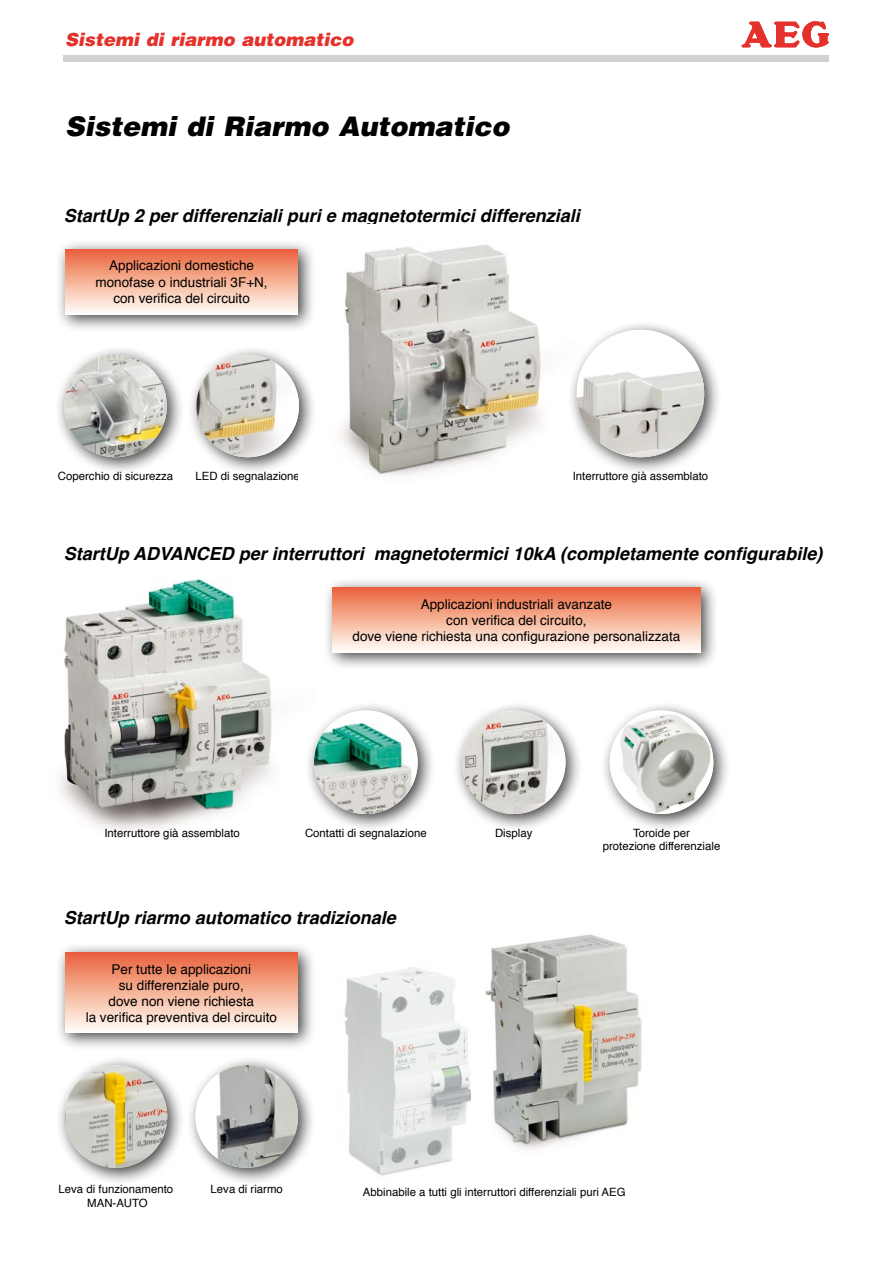
<style>
.page{position:relative;width:893px;height:1263px;background:#fff}
.page>*{position:absolute;margin:0;border:0;box-sizing:border-box;transform-origin:0 0}
.t1{font:italic 900 27px "Helvetica";color:#000}
.t2{font:italic 700 18px "Helvetica";color:#000}
.t3{font:italic 900 18px "Helvetica";color:#e5312b}
.t4{font:13.5px/16.2px "Helvetica";color:#000;text-align:center}
.t5{font:11.4px/13.6px "Helvetica";color:#000;text-align:center}
</style>
<div class="page">
<div style="left:64px;top:55px;width:765px;height:7px;background:#d0d1d2"></div>
<svg style="left:742px;top:21px;width:87px;height:27px"></svg>
<img style="left:59px;top:579px;width:215px;height:251px">
<div style="left:55px;top:345px;width:130px;height:130px;background:#000;opacity:.75"></div>
<img style="left:64px;top:355px;width:103px;height:102px;border-radius:51px">
<div style="left:452px;top:701px;width:132px;height:131px;background:#000;opacity:.75"></div>
<img style="left:462px;top:710px;width:103px;height:104px;border-radius:52px">
<div style="left:304px;top:701px;width:132px;height:131px;background:#000;opacity:.75"></div>
<img style="left:314px;top:710px;width:104px;height:104px;border-radius:52px">
<img style="left:485px;top:934px;width:157px;height:216px">
<div style="left:55px;top:1056px;width:130px;height:130px;background:#000;opacity:.75"></div>
<img style="left:65px;top:1065px;width:102px;height:103px;border-radius:51px">
<img style="left:344px;top:967px;width:127px;height:209px">
<img style="left:342px;top:244px;width:199px;height:232px">
<div style="left:567px;top:320px;width:155px;height:155px;background:#000;opacity:.75"></div>
<img style="left:577px;top:330px;width:127px;height:127px;border-radius:64px">
<div style="left:600px;top:701px;width:131px;height:131px;background:#000;opacity:.75"></div>
<img style="left:610px;top:710px;width:103px;height:104px;border-radius:52px">
<div style="left:186px;top:1056px;width:130px;height:130px;background:#000;opacity:.75"></div>
<img style="left:195px;top:1065px;width:103px;height:103px;border-radius:51px">
<div style="left:323px;top:577px;width:395px;height:93px;background:#000;opacity:.75"></div>
<div style="left:333px;top:587px;width:367px;height:65px;background:linear-gradient(to bottom,#ea6239,#fffff8)"></div>
<div style="left:55px;top:942px;width:261px;height:109px;background:#000;opacity:.75"></div>
<div style="left:65px;top:952px;width:233px;height:80px;background:linear-gradient(to bottom,#ea6239,#fffef5)"></div>
<div style="left:187px;top:345px;width:130px;height:130px;background:#000;opacity:.75"></div>
<img style="left:196px;top:355px;width:103px;height:102px;border-radius:51px">
<div style="left:55px;top:239px;width:262px;height:93px;background:#000;opacity:.75"></div>
<div style="left:65px;top:249px;width:233px;height:65px;background:linear-gradient(to bottom,#ea6239,#fffff8)"></div>
<h2 class="t3" style="left:65px;top:28px;width:290px">Sistemi di riarmo automatico</h2>
<h1 class="t1" style="left:65px;top:108px;width:446px">Sistemi di Riarmo Automatico</h1>
<h2 class="t2" style="left:64px;top:201px;width:518px">StartUp 2 per differenziali puri e magnetotermici differenziali</h2>
<p class="t4" style="left:96px;top:258px;width:174px">Applicazioni domestiche monofase o industriali 3F+N, con verifica del circuito</p>
<p class="t5" style="left:58px;top:469px;width:117px">Coperchio di sicurezza</p>
<p class="t5" style="left:195px;top:469px;width:106px">LED di segnalazione</p>
<p class="t5" style="left:573px;top:469px;width:137px">Interruttore già assemblato</p>
<h2 class="t2" style="left:64px;top:539px;width:760px">StartUp ADVANCED per interruttori magnetotermici 10kA (completamente configurabile)</h2>
<p class="t4" style="left:352px;top:596px;width:329px">Applicazioni industriali avanzate<br>con verifica del circuito,<br>dove viene richiesta una configurazione personalizzata</p>
<p class="t5" style="left:104px;top:826px;width:137px">Interruttore già assemblato</p>
<p class="t5" style="left:305px;top:826px;width:123px">Contatti di segnalazione</p>
<p class="t5" style="left:495px;top:826px;width:39px">Display</p>
<p class="t5" style="left:603px;top:826px;width:119px">Toroide per<br>protezione differenziale</p>
<h2 class="t2" style="left:64px;top:902px;width:334px">StartUp riarmo automatico tradizionale</h2>
<p class="t4" style="left:86px;top:961px;width:193px">Per tutte le applicazioni<br>su differenziale puro,<br>dove non viene richiesta<br>la verifica preventiva del circuito</p>
<p class="t5" style="left:59px;top:1182px;width:116px">Leva di funzionamento</p>
<p class="t5" style="left:363px;top:1185px;width:264px">Abbinabile a tutti gli interruttori differenziali puri AEG</p>
<p class="t5" style="left:87px;top:1196px;width:62px">MAN-AUTO</p>
<p class="t5" style="left:211px;top:1182px;width:74px">Leva di riarmo</p>
</div>
